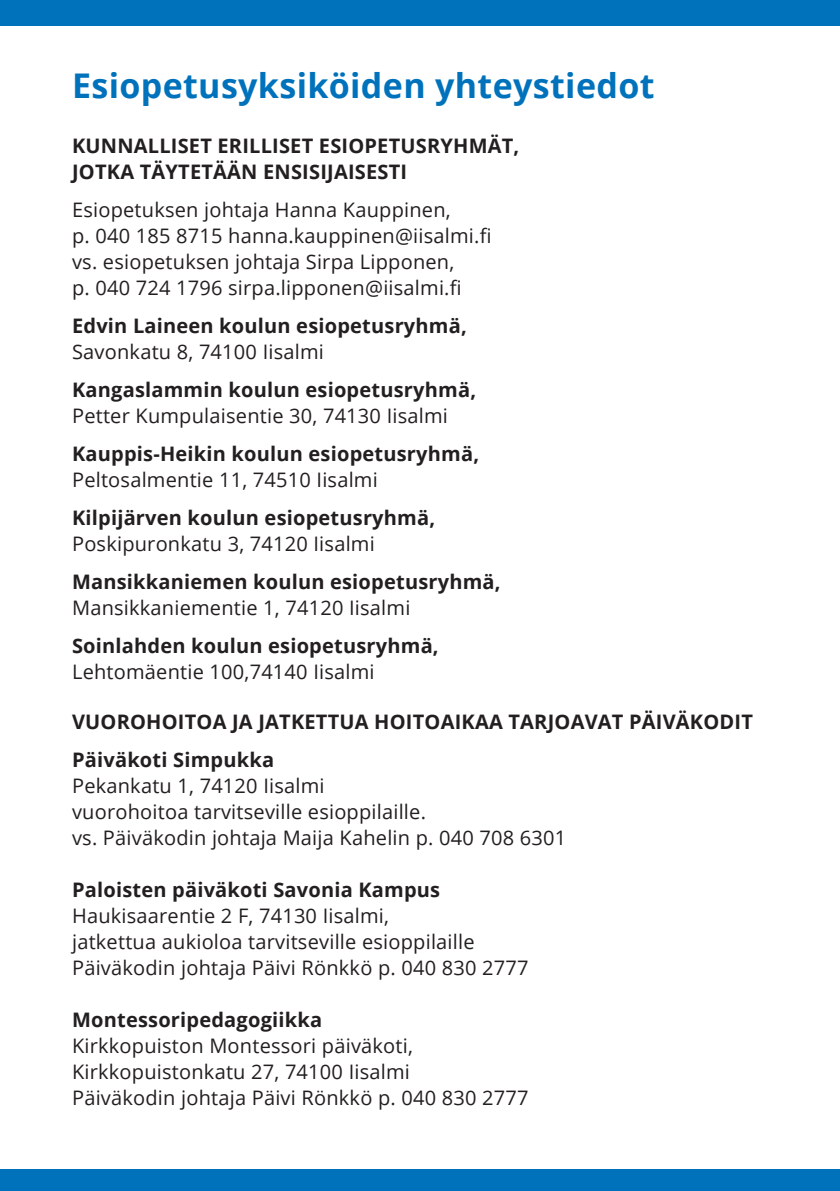
<style>
.page{position:relative;width:840px;height:1191px;background:#fff}
.page>*{position:absolute;margin:0;border:0;box-sizing:border-box;transform-origin:0 0}
.t1{font:700 34px "Open Sans";letter-spacing:.01em;color:#0072bc}
.t2{font:20px "Open Sans";letter-spacing:.01em;color:#231f20}
.t3{font:700 20px "Open Sans";letter-spacing:.01em;color:#231f20}
</style>
<div class="page">
<div style="left:0;top:0;width:839px;height:26px;background:#0072bc"></div>
<div style="left:0;top:1169px;width:839px;height:22px;background:#0072bc"></div>
<p class="t1" style="left:72px;top:62px;width:583px">Esiopetusyksiköiden yhteystiedot</p>
<p class="t3" style="left:72px;top:131px;width:448px">KUNNALLISET ERILLISET ESIOPETUSRYHMÄT,</p>
<p class="t3" style="left:72px;top:157px;width:336px">JOTKA TÄYTETÄÄN ENSISIJAISESTI</p>
<p class="t2" style="left:72px;top:196px;width:380px">Esiopetuksen johtaja Hanna Kauppinen,</p>
<p class="t2" style="left:72px;top:222px;width:421px">p. 040 185 8715 hanna.kauppinen@iisalmi.fi</p>
<p class="t2" style="left:72px;top:248px;width:383px">vs. esiopetuksen johtaja Sirpa Lipponen,</p>
<p class="t2" style="left:72px;top:274px;width:391px">p. 040 724 1796 sirpa.lipponen@iisalmi.fi</p>
<p class="t3" style="left:72px;top:311px;width:396px">Edvin Laineen koulun esiopetusryhmä,</p>
<p class="t2" style="left:72px;top:338px;width:253px">Savonkatu 8, 74100 Iisalmi</p>
<p class="t3" style="left:72px;top:375px;width:405px">Kangaslammin koulun esiopetusryhmä,</p>
<p class="t2" style="left:72px;top:402px;width:377px">Petter Kumpulaisentie 30, 74130 Iisalmi</p>
<p class="t3" style="left:72px;top:439px;width:408px">Kauppis-Heikin koulun esiopetusryhmä,</p>
<p class="t2" style="left:72px;top:466px;width:307px">Peltosalmentie 11, 74510 Iisalmi</p>
<p class="t3" style="left:72px;top:503px;width:364px">Kilpijärven koulun esiopetusryhmä,</p>
<p class="t2" style="left:72px;top:530px;width:304px">Poskipuronkatu 3, 74120 Iisalmi</p>
<p class="t3" style="left:72px;top:567px;width:430px">Mansikkaniemen koulun esiopetusryhmä,</p>
<p class="t2" style="left:72px;top:594px;width:339px">Mansikkaniementie 1, 74120 Iisalmi</p>
<p class="t3" style="left:72px;top:631px;width:368px">Soinlahden koulun esiopetusryhmä,</p>
<p class="t2" style="left:72px;top:658px;width:304px">Lehtomäentie 100,74140 Iisalmi</p>
<p class="t3" style="left:72px;top:707px;width:682px">VUOROHOITOA JA JATKETTUA HOITOAIKAA TARJOAVAT PÄIVÄKODIT</p>
<p class="t3" style="left:72px;top:745px;width:203px">Päiväkoti Simpukka</p>
<p class="t2" style="left:72px;top:772px;width:254px">Pekankatu 1, 74120 Iisalmi</p>
<p class="t2" style="left:72px;top:798px;width:355px">vuorohoitoa tarvitseville esioppilaille.</p>
<p class="t2" style="left:72px;top:824px;width:495px">vs. Päiväkodin johtaja Maija Kahelin p. 040 708 6301</p>
<p class="t3" style="left:72px;top:875px;width:369px">Paloisten päiväkoti Savonia Kampus</p>
<p class="t2" style="left:72px;top:902px;width:318px">Haukisaarentie 2 F, 74130 Iisalmi,</p>
<p class="t2" style="left:72px;top:928px;width:404px">jatkettua aukioloa tarvitseville esioppilaille</p>
<p class="t2" style="left:72px;top:954px;width:458px">Päiväkodin johtaja Päivi Rönkkö p. 040 830 2777</p>
<p class="t3" style="left:72px;top:1005px;width:251px">Montessoripedagogiikka</p>
<p class="t2" style="left:72px;top:1032px;width:342px">Kirkkopuiston Montessori päiväkoti,</p>
<p class="t2" style="left:72px;top:1058px;width:339px">Kirkkopuistonkatu 27, 74100 Iisalmi</p>
<p class="t2" style="left:72px;top:1084px;width:458px">Päiväkodin johtaja Päivi Rönkkö p. 040 830 2777</p>
</div>
